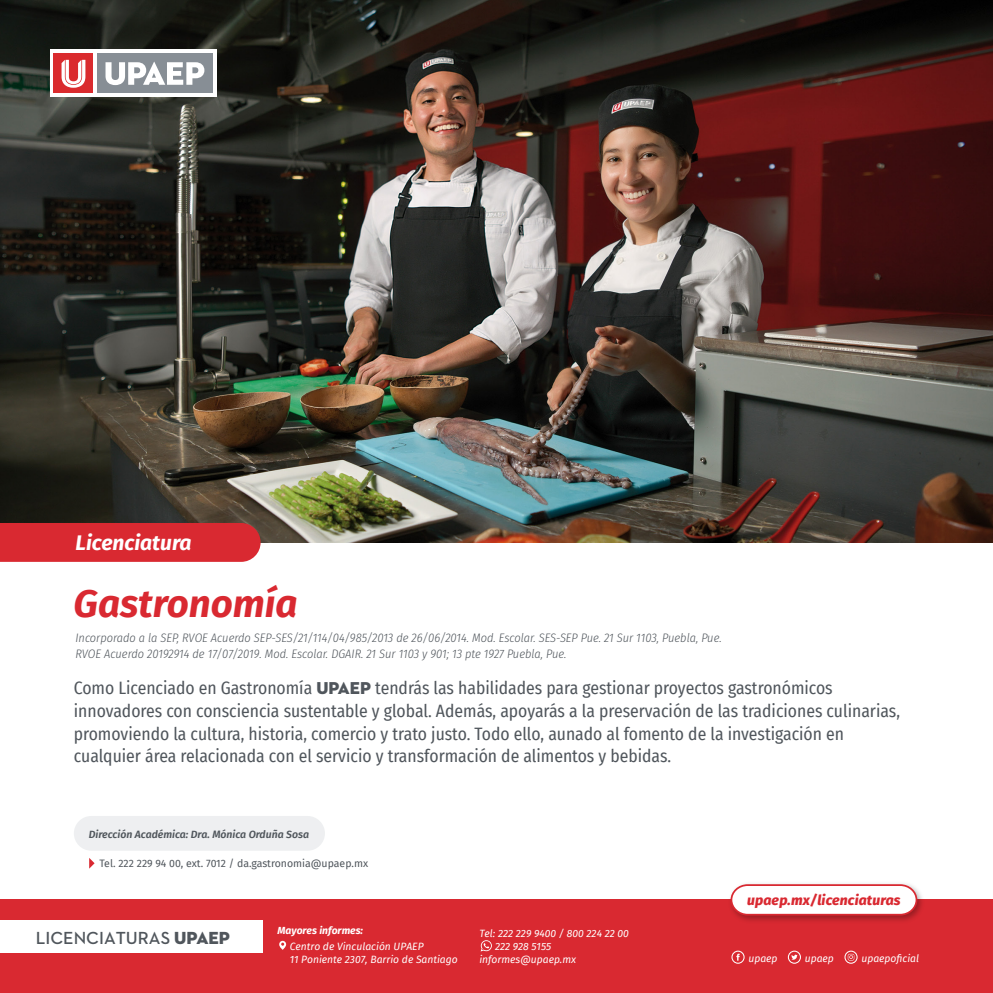
<style>
.page{position:relative;width:993px;height:993px;background:#fff}
.page>*{position:absolute;margin:0;border:0;box-sizing:border-box;transform-origin:0 0}
.t1{font:italic 700 38.5px "Fira Sans";color:#d92931}
.t2{font:italic 700 21px "Fira Sans";color:#fff}
.t3{font:600 17.85px "Neutraface 2 Text";color:#50565c}
.t4{font:17.5px/22.8px "Fira Sans Condensed";color:#50565c}
.t5{font:italic 800 14px "Fira Sans";letter-spacing:.01em;color:#d92931}
.t6{font:italic 300 12.25px/15.8px "Fira Sans Condensed";color:#50565c}
.t7{font:10.5px "Fira Sans";color:#50565c}
.t8{font:italic 600 10.5px "Fira Sans";color:#50565c}
.t9{font:italic 10.33px/13.3px "Fira Sans";color:#fff}
.t10{font:italic 700 10.33px "Fira Sans";color:#fff}
.s1{font-family:"Neutraface 2 Display Titling"}
.s2{font-family:"Neutraface 2 Display Titling";font-weight:400}
</style>
<div class="page">
<div style="left:0;top:899px;width:992px;height:93px;background:#d92931"></div>
<img style="left:737px;top:890px;width:185px;height:31px">
<svg style="left:730px;top:884px;width:187px;height:32px"></svg>
<svg style="left:731px;top:950px;width:13px;height:13px"></svg>
<svg style="left:787px;top:950px;width:13px;height:13px"></svg>
<svg style="left:844px;top:950px;width:13px;height:13px"></svg>
<svg style="left:480px;top:940px;width:11px;height:11px"></svg>
<div style="left:74px;top:815px;width:251px;height:35px;background:#eeeff1;border-radius:17px"></div>
<svg style="left:89px;top:858px;width:6px;height:10px"></svg>
<svg style="left:279px;top:940px;width:7px;height:9px"></svg>
<div style="left:0;top:920px;width:262px;height:32px;background:#fff"></div>
<img style="left:0;top:0;width:992px;height:542px">
<div style="left:0;top:523px;width:260px;height:38px;background:#d92931"></div>
<svg style="left:50px;top:50px;width:166px;height:47px"></svg>
<div style="left:97px;top:54px;width:115px;height:39px;background:#878e95"></div>
<svg style="left:105px;top:62px;width:99px;height:23px"></svg>
<div style="left:54px;top:54px;width:39px;height:39px;background:#da2b2e"></div>
<svg style="left:61px;top:60px;width:24px;height:28px"></svg>
<p class="t2" style="left:75px;top:525px;width:118px">Licenciatura</p>
<h1 class="t1" style="left:74px;top:571px;width:225px">Gastronomía</h1>
<p class="t6" style="left:75px;top:629px;width:647px">Incorporado a la SEP, RVOE Acuerdo SEP-SES/21/114/04/985/2013 de 26/06/2014. Mod. Escolar. SES-SEP Pue. 21 Sur 1103, Puebla, Pue.<br>RVOE Acuerdo 20192914 de 17/07/2019. Mod. Escolar. DGAIR. 21 Sur 1103 y 901; 13 pte 1927 Puebla, Pue.</p>
<p class="t4" style="left:74px;top:675px;width:827px">Como Licenciado en Gastronomía <span class="s1">UPAEP</span> tendrás las habilidades para gestionar proyectos gastronómicos innovadores con consciencia sustentable y global. Además, apoyarás a la preservación de las tradiciones culinarias, promoviendo la cultura, historia, comercio y trato justo. Todo ello, aunado al fomento de la investigación en cualquier área relacionada con el servicio y transformación de alimentos y bebidas.</p>
<p class="t8" style="left:89px;top:825px;width:221px">Dirección Académica: Dra. Mónica Orduña Sosa</p>
<p class="t7" style="left:99px;top:855px;width:270px">Tel. 222 229 94 00, ext. 7012 / da.gastronomia@upaep.mx</p>
<p class="t3" style="left:36px;top:925px;width:196px">LICENCIATURAS <span class="s2">UPAEP</span></p>
<p class="t10" style="left:277px;top:921px;width:87px">Mayores informes:</p>
<p class="t9" style="left:289px;top:938px;width:169px">Centro de Vinculación UPAEP<br>11 Poniente 2307, Barrio de Santiago</p>
<p class="t9" style="left:479px;top:925px;width:151px">Tel: 222 229 9400 / 800 224 22 00</p>
<p class="t9" style="left:495px;top:938px;width:58px">222 928 5155</p>
<p class="t9" style="left:479px;top:952px;width:98px">informes@upaep.mx</p>
<p class="t5" style="left:746px;top:887px;width:155px">upaep.mx/licenciaturas</p>
<p class="t9" style="left:748px;top:950px;width:31px">upaep</p>
<p class="t9" style="left:804px;top:950px;width:31px">upaep</p>
<p class="t9" style="left:861px;top:950px;width:59px">upaepoficial</p>
</div>
